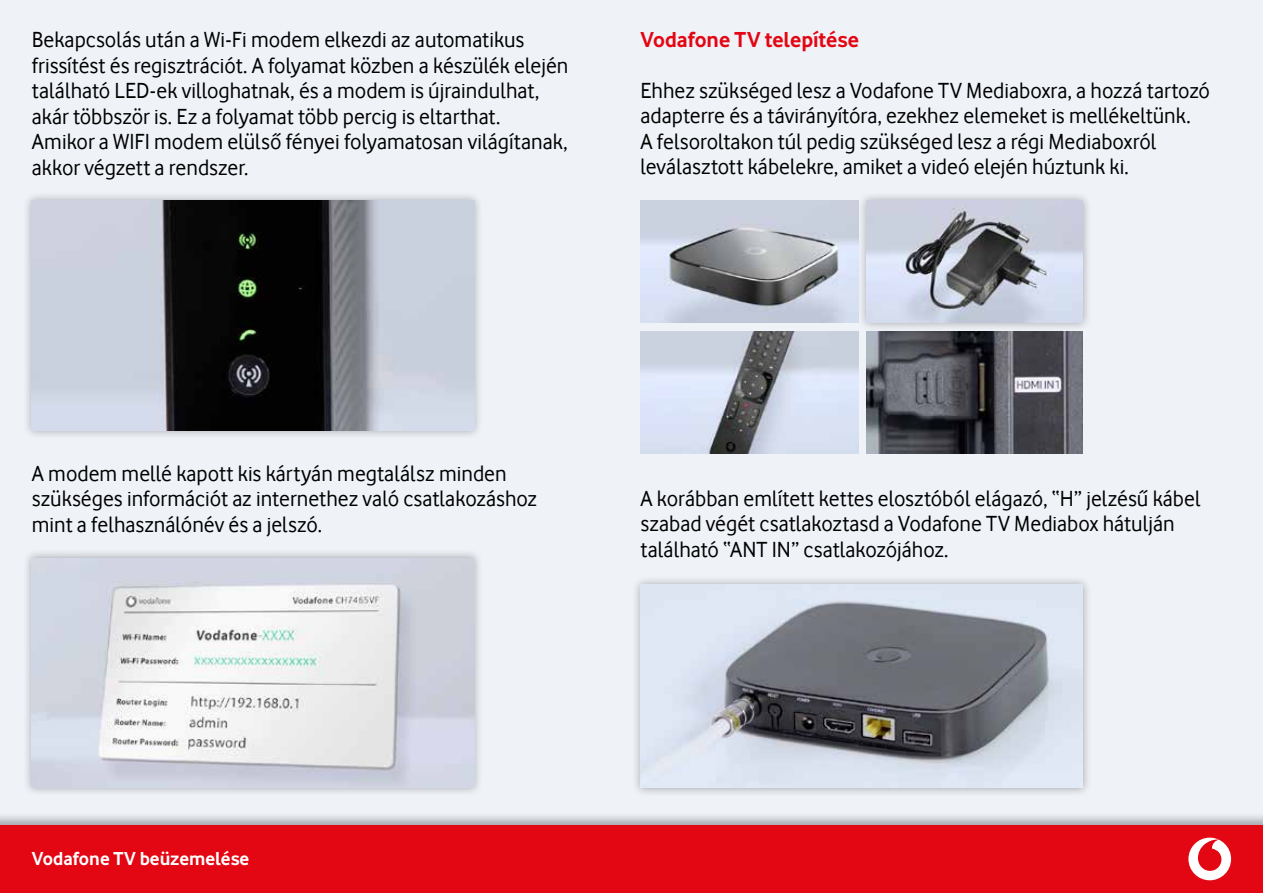
<style>
.page{position:relative;width:1263px;height:893px;background:#eff2f7}
.page>*{position:absolute;margin:0;border:0;box-sizing:border-box;transform-origin:0 0}
.t1{font:22.5px/25.5px "Vodafone Rg";color:#000}
.t2{font:700 22.5px "Vodafone Rg";letter-spacing:-.005em;color:#e30613}
.t3{font:700 19.5px "Vodafone Rg";color:#fff}
</style>
<div class="page">
<div style="left:0;top:812px;width:1263px;height:81px;background:#000;opacity:.32"></div>
<div style="left:0;top:825px;width:1263px;height:68px;background:#e30613"></div>
<div style="left:1188px;top:838px;width:43px;height:42px;background:#fff;border-radius:50%"></div>
<svg style="left:1198px;top:839px;width:23px;height:32px"></svg>
<div style="left:23px;top:192px;width:461px;height:247px;background:#000;opacity:.32"></div>
<img style="left:32px;top:200px;width:442px;height:230px">
<div style="left:23px;top:549px;width:461px;height:248px;background:#000;opacity:.32"></div>
<img style="left:32px;top:558px;width:442px;height:230px">
<div style="left:631px;top:575px;width:461px;height:222px;background:#000;opacity:.32"></div>
<img style="left:640px;top:584px;width:443px;height:204px">
<img style="left:640px;top:200px;width:217px;height:122px">
<div style="left:857px;top:192px;width:235px;height:139px;background:#000;opacity:.32"></div>
<img style="left:866px;top:200px;width:217px;height:122px">
<img style="left:640px;top:331px;width:219px;height:122px">
<img style="left:866px;top:331px;width:217px;height:122px">
<p class="t1" style="left:32px;top:27px;width:538px">Bekapcsolás után a Wi-Fi modem elkezdi az automatikus frissítést és regisztrációt. A folyamat közben a készülék elején található LED-ek villoghatnak, és a modem is újraindulhat, akár többször is. Ez a folyamat több percig is eltarthat.<br>Amikor a WIFI modem elülső fényei folyamatosan világítanak, akkor végzett a rendszer.</p>
<p class="t2" style="left:640px;top:26px;width:220px">Vodafone TV telepítése</p>
<p class="t1" style="left:640px;top:77px;width:571px">Ehhez szükséged lesz a Vodafone TV Mediaboxra, a hozzá tartozó adapterre és a távirányítóra, ezekhez elemeket is mellékeltünk.<br>A felsoroltakon túl pedig szükséged lesz a régi Mediaboxról leválasztott kábelekre, amiket a videó elején húztunk ki.</p>
<p class="t1" style="left:32px;top:460px;width:507px">A modem mellé kapott kis kártyán megtalálsz minden szükséges információt az internethez való csatlakozáshoz mint a felhasználónév és a jelszó.</p>
<p class="t1" style="left:640px;top:485px;width:562px">A korábban említett kettes elosztóból elágazó, “H” jelzésű kábel szabad végét csatlakoztasd a Vodafone TV Mediabox hátulján található “ANT IN” csatlakozójához.</p>
<p class="t3" style="left:32px;top:848px;width:219px">Vodafone TV beüzemelése</p>
</div>
